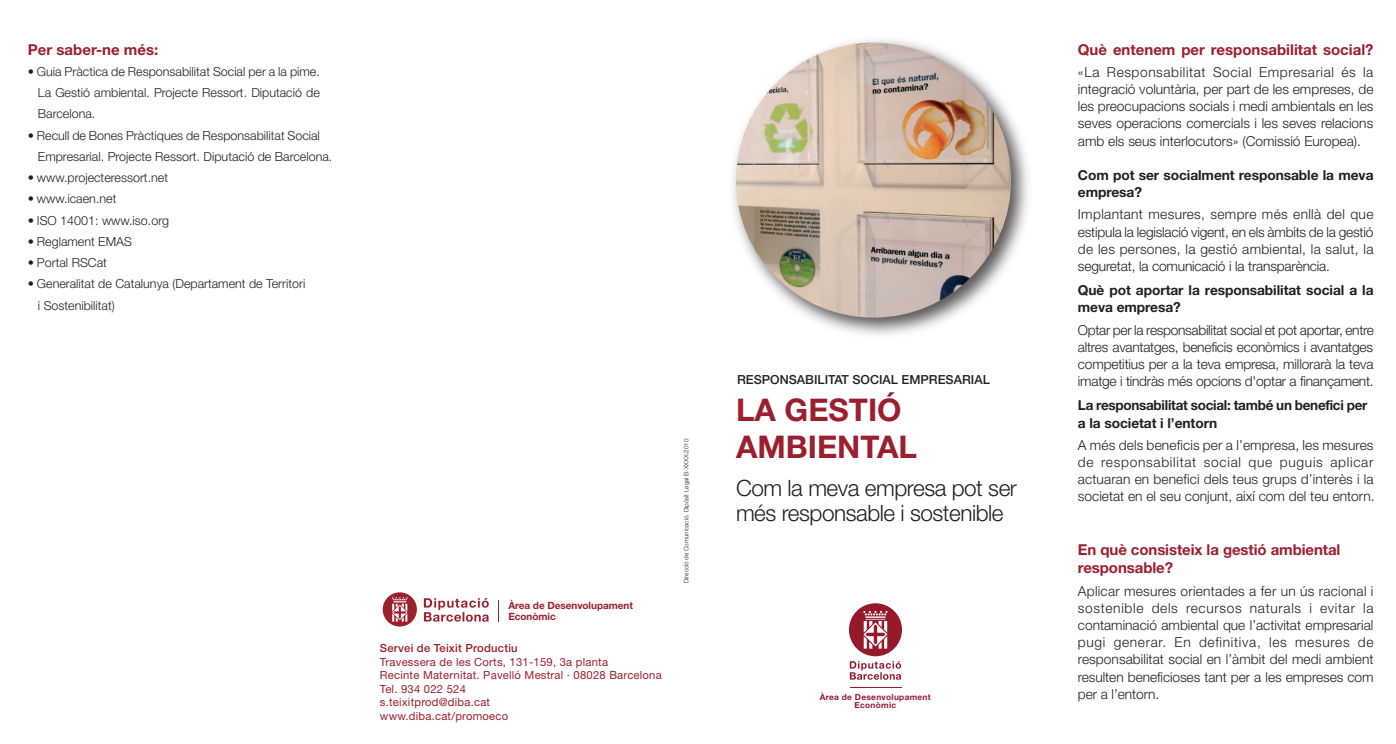
<style>
.page{position:relative;width:1396px;height:744px;background:#fff}
.page>*{position:absolute;margin:0;border:0;box-sizing:border-box;transform-origin:0 0}
.t1{font:700 31.25px/37.5px "Helvetica Neue LT Std";color:#9c1f2e}
.t2{font:300 22.5px/25px "Helvetica Neue LT Std";letter-spacing:-.02em;color:#231f20}
.t3{font:700 15px/18.8px "Helvetica Neue";letter-spacing:-.005em;color:#9c1f2e}
.t4{font:300 13.75px/17.2px "Helvetica Neue";letter-spacing:-.005em;color:#231f20;text-align:justify}
.t5{font:700 13.75px/17.2px "Helvetica Neue";letter-spacing:-.005em;color:#231f20}
.t6{font:300 12.5px/21.2px "Helvetica Neue";color:#231f20}
.t7{font:500 12.5px "Helvetica Neue LT Std";color:#231f20}
.t8{font:11.25px/13.5px "Helvetica Neue";letter-spacing:.02em;color:#9c1f2e}
.t9{font:500 11.25px "Helvetica Neue";letter-spacing:.02em;color:#9c1f2e}
.t10{font:700 10px/11.2px "Helvetica Neue LT Std";letter-spacing:-.005em;color:#9c1f2e}
.t11{font:700 8.38px/8.5px "Helvetica Neue LT Std";letter-spacing:.035em;color:#95192b;text-align:center}
.t12{font:300 6.25px "Helvetica Neue";color:#231f20}
</style>
<div class="page">
<hr style="left:849px;top:687px;width:52px;height:1px;background:#95192b">
<svg style="left:849px;top:603px;width:53px;height:77px"></svg>
<img style="left:732px;top:40px;width:296px;height:295px">
<img style="left:736px;top:43px;width:275px;height:275px;border-radius:137px">
<svg style="left:424px;top:598px;width:65px;height:24px"></svg>
<svg style="left:383px;top:592px;width:34px;height:34px"></svg>
<p class="t3" style="left:28px;top:40px;width:132px">Per saber-ne més:</p>
<p class="t6" style="left:38px;top:61px;width:283px;text-align:justify;text-indent:-10px">• Guia Pràctica de Responsabilitat Social per a la pime.<br>La Gestió ambiental. Projecte Ressort. Diputació de Barcelona.</p>
<p class="t6" style="left:38px;top:124px;width:296px;text-indent:-10px">• Recull de Bones Pràctiques de Responsabilitat Social<br>Empresarial. Projecte Ressort. Diputació de Barcelona.</p>
<p class="t6" style="left:28px;top:167px;width:142px">• www.projecteressort.net</p>
<p class="t6" style="left:28px;top:188px;width:90px">• www.icaen.net</p>
<p class="t6" style="left:28px;top:209px;width:143px">• ISO 14001: www.iso.org</p>
<p class="t6" style="left:28px;top:231px;width:105px">• Reglament EMAS</p>
<p class="t6" style="left:28px;top:252px;width:80px">• Portal RSCat</p>
<p class="t6" style="left:38px;top:273px;width:269px;text-indent:-10px">• Generalitat de Catalunya (Departament de Territori i Sostenibilitat)</p>
<p class="t10" style="left:508px;top:600px;width:126px">Àrea de Desenvolupament<br>Econòmic</p>
<p class="t9" style="left:380px;top:641px;width:139px">Servei de Teixit Productiu</p>
<p class="t8" style="left:380px;top:655px;width:283px">Travessera de les Corts, 131-159, 3a planta<br>Recinte Maternitat. Pavelló Mestral · 08028 Barcelona<br>Tel. 934 022 524<br>s.teixitprod@diba.cat<br>www.diba.cat/promoeco</p>
<p class="t12" style="left:682px;top:583px;width:146px;rotate:-90deg">Direcció de Comunicació. Dipòsit Legal B-XXXX-2010</p>
<p class="t7" style="left:737px;top:372px;width:254px">RESPONSABILITAT SOCIAL EMPRESARIAL</p>
<h1 class="t1" style="left:736px;top:390px;width:183px">LA GESTIÓ<br>AMBIENTAL</h1>
<h2 class="t2" style="left:736px;top:475px;width:282px">Com la meva empresa pot ser més responsable i sostenible</h2>
<p class="t11" style="left:819px;top:692px;width:112px">Àrea de Desenvolupament<br>Econòmic</p>
<p class="t3" style="left:1077px;top:40px;width:297px">Què entenem per responsabilitat social?</p>
<p class="t4" style="left:1077px;top:63px;width:297px">«La Responsabilitat Social Empresarial és la integració voluntària, per part de les empreses, de les preocupacions socials i medi ambientals en les seves operacions comercials i les seves relacions amb els seus interlocutors» (Comissió Europea).</p>
<p class="t5" style="left:1077px;top:166px;width:297px">Com pot ser socialment responsable la meva empresa?</p>
<p class="t4" style="left:1077px;top:205px;width:297px">Implantant mesures, sempre més enllà del que estipula la legislació vigent, en els àmbits de la gestió de les persones, la gestió ambiental, la salut, la seguretat, la comunicació i la transparència.</p>
<p class="t5" style="left:1077px;top:281px;width:297px">Què pot aportar la responsabilitat social a la meva empresa?</p>
<p class="t4" style="left:1077px;top:321px;width:298px">Optar per la responsabilitat social et pot aportar, entre altres avantatges, beneficis econòmics i avantatges competitius per a la teva empresa, millorarà la teva imatge i tindràs més opcions d'optar a finançament.</p>
<p class="t5" style="left:1077px;top:396px;width:291px">La responsabilitat social: també un benefici per a la societat i l’entorn</p>
<p class="t4" style="left:1077px;top:436px;width:298px">A més dels beneficis per a l’empresa, les mesures de responsabilitat social que puguis aplicar actuaran en benefici dels teus grups d’interès i la societat en el seu conjunt, així com del teu entorn.</p>
<p class="t3" style="left:1077px;top:539px;width:264px">En què consisteix la gestió ambiental responsable?</p>
<p class="t4" style="left:1077px;top:582px;width:297px">Aplicar mesures orientades a fer un ús racional i sostenible dels recursos naturals i evitar la contaminació ambiental que l’activitat empresarial pugi generar. En definitiva, les mesures de responsabilitat social en l’àmbit del medi ambient resulten beneficioses tant per a les empreses com per a l’entorn.</p>
</div>
